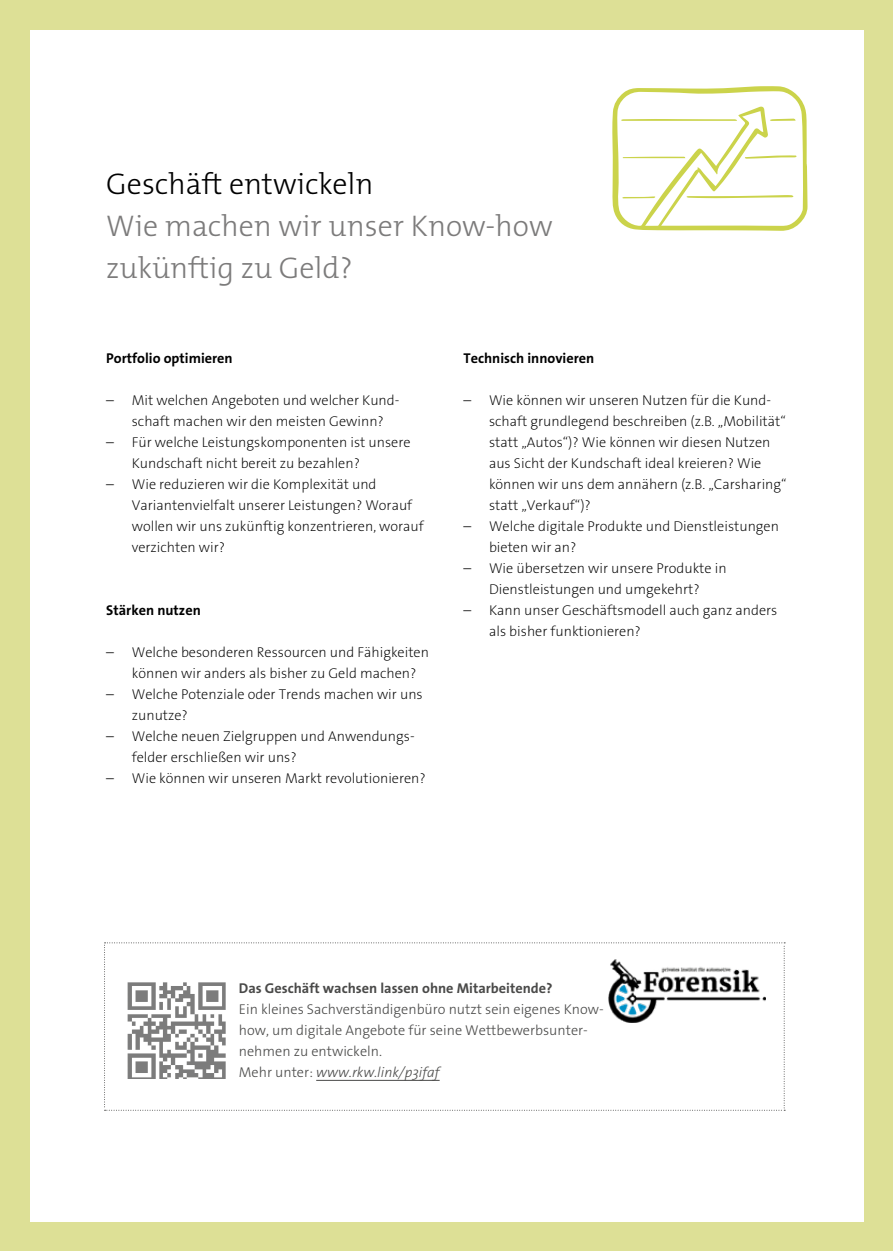
<style>
.page{position:relative;width:893px;height:1251px;background:#fff}
.page>*{position:absolute;margin:0;border:0;box-sizing:border-box;transform-origin:0 0}
.t1{font:300 30px/42px "The Mix B W3";color:#7c7b7b}
.t2{font:300 30px "The Mix B W3";color:#000}
.t3{font:200 14.25px/21px "The Sans Os F";color:#000}
.t4{font:300 14.25px/21px "The Sans Os F";color:#4a4a49}
.t5{font:700 14.25px "The Sans Os F";color:#000}
.t6{font:700 14.25px "The Sans Os F";color:#4a4a49}
.s1{font-weight:300}
.s2{font-style:italic}
</style>
<div class="page">
<div style="left:0;top:0;width:893px;height:1250px;background:#dde096"></div>
<div style="left:30px;top:30px;width:833px;height:1190px;background:#fff"></div>
<svg style="left:104px;top:942px;width:681px;height:168px"></svg>
<img style="left:608px;top:959px;width:158px;height:63px">
<img style="left:124px;top:978px;width:105px;height:100px">
<svg style="left:612px;top:86px;width:196px;height:145px"></svg>
<h1 class="t2" style="left:106px;top:165px;width:269px">Geschäft entwickeln</h1>
<h1 class="t1" style="left:106px;top:205px;width:448px">Wie machen wir unser Know-how zukünftig zu Geld?</h1>
<p class="t5" style="left:106px;top:348px;width:128px">Portfolio optimieren</p>
<p class="t3" style="left:132px;top:389px;width:269px;text-indent:-26px"><span class="s1">–</span> Mit welchen Angeboten und welcher Kund&shy;schaft machen wir den meisten Gewinn?</p>
<p class="t3" style="left:132px;top:431px;width:280px;text-indent:-26px"><span class="s1">–</span> Für welche Leistungskomponenten ist unsere<br>Kundschaft nicht bereit zu bezahlen?</p>
<p class="t3" style="left:132px;top:473px;width:293px;text-indent:-26px"><span class="s1">–</span> Wie reduzieren wir die Komplexität und Variantenvielfalt unserer Leistungen? Worauf wollen wir uns zukünftig konzentrieren, worauf verzichten wir?</p>
<p class="t5" style="left:106px;top:600px;width:96px">Stärken nutzen</p>
<p class="t3" style="left:132px;top:641px;width:299px;text-indent:-26px"><span class="s1">–</span> Welche besonderen Ressourcen und Fähigkeiten können wir anders als bisher zu Geld machen?</p>
<p class="t3" style="left:132px;top:683px;width:292px;text-indent:-26px"><span class="s1">–</span> Welche Potenziale oder Trends machen wir uns zunutze?</p>
<p class="t3" style="left:132px;top:725px;width:284px;text-indent:-26px"><span class="s1">–</span> Welche neuen Zielgruppen und Anwendungs&shy;felder erschließen wir uns?</p>
<p class="t3" style="left:106px;top:767px;width:321px"><span class="s1">–</span> Wie können wir unseren Markt revolutionieren?</p>
<p class="t5" style="left:463px;top:348px;width:132px">Technisch innovieren</p>
<p class="t3" style="left:489px;top:389px;width:299px;text-indent:-26px"><span class="s1">–</span> Wie können wir unseren Nutzen für die Kund&shy;schaft grundlegend beschreiben (z.B. „Mobilität“ statt „Autos“)? Wie können wir diesen Nutzen aus Sicht der Kundschaft ideal kreieren? Wie können wir uns dem annähern (z.B. „Carsharing“ statt „Verkauf“)?</p>
<p class="t3" style="left:489px;top:515px;width:291px;text-indent:-26px"><span class="s1">–</span> Welche digitale Produkte und Dienstleistungen bieten wir an?</p>
<p class="t3" style="left:463px;top:557px;width:265px;text-align:center"><span class="s1">–</span> Wie übersetzen wir unsere Produkte in<br>Dienstleistungen und umgekehrt?</p>
<p class="t3" style="left:489px;top:599px;width:290px;text-indent:-26px"><span class="s1">–</span> Kann unser Geschäftsmodell auch ganz anders als bisher funktionieren?</p>
<p class="t6" style="left:239px;top:978px;width:315px">Das Geschäft wachsen lassen ohne Mitarbeitende?</p>
<p class="t4" style="left:239px;top:998px;width:366px">Ein kleines Sachverständigenbüro nutzt sein eigenes Know&shy;how, um digitale Angebote für seine Wettbewerbsunter&shy;nehmen zu entwickeln.<br>Mehr unter: <span class="s2">www.rkw.link/p3ifaf</span></p>
</div>
